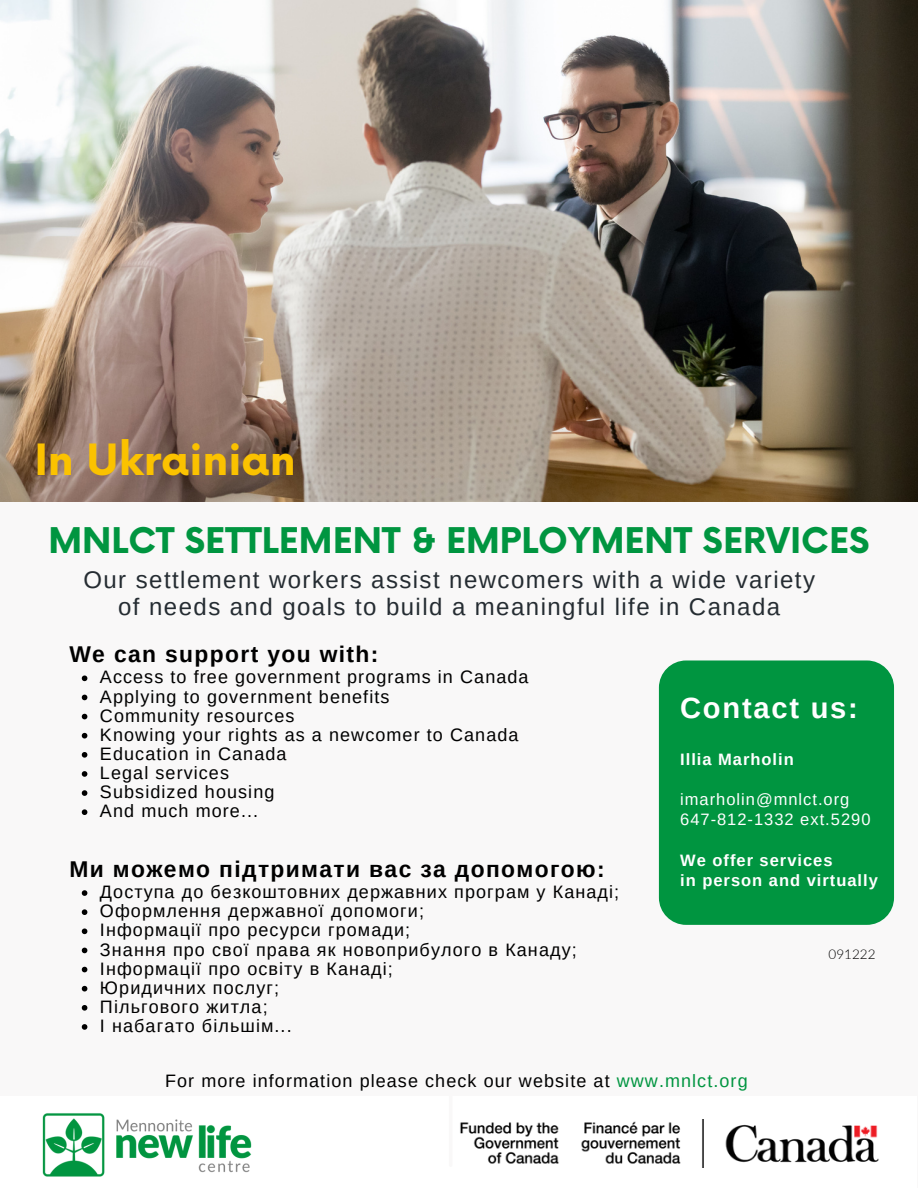
<style>
.page{position:relative;width:918px;height:1188px;background:#f9f8f8}
.page>*{position:absolute;margin:0;border:0;box-sizing:border-box;transform-origin:0 0}
.t1{font:700 42px "Now";color:#fbc200}
.t2{font:700 34.5px "Now";color:#009540}
.t3{font:700 29.1px "Arimo";letter-spacing:.06em;color:#fff}
.t4{font:24px/27px "Arimo";letter-spacing:.06em;color:#252c32;text-align:center}
.t5{font:700 22.8px "Arimo";letter-spacing:.06em;color:#000}
.t6{font:18px/19.2px "Arimo";letter-spacing:.06em;color:#000}
.t7{font:700 16.5px/20.2px "Arimo";letter-spacing:.06em;color:#fff}
.t8{font:16.5px/20.2px "Arimo";letter-spacing:.06em;color:#fff}
.t9{font:300 13.5px "Lato";color:#000}
.s1{color:#009540}
</style>
<div class="page">
<div style="left:0;top:1096px;width:917px;height:92px;background:#fff"></div>
<hr style="left:449px;top:1061px;width:3px;height:104px;background:#f9f8f8">
<div style="left:659px;top:660px;width:235px;height:265px;background:#009540;border-radius:27px"></div>
<img style="left:460px;top:1119px;width:419px;height:49px">
<img style="left:0;top:0;width:918px;height:501px">
<svg style="left:82px;top:676px;width:5px;height:5px"></svg>
<svg style="left:82px;top:695px;width:5px;height:5px"></svg>
<svg style="left:82px;top:714px;width:5px;height:5px"></svg>
<svg style="left:82px;top:733px;width:5px;height:6px"></svg>
<svg style="left:82px;top:752px;width:5px;height:6px"></svg>
<svg style="left:82px;top:771px;width:5px;height:6px"></svg>
<svg style="left:82px;top:790px;width:5px;height:6px"></svg>
<svg style="left:82px;top:809px;width:5px;height:6px"></svg>
<svg style="left:82px;top:890px;width:5px;height:6px"></svg>
<svg style="left:82px;top:909px;width:5px;height:6px"></svg>
<svg style="left:82px;top:929px;width:5px;height:5px"></svg>
<svg style="left:82px;top:948px;width:5px;height:5px"></svg>
<svg style="left:82px;top:967px;width:5px;height:5px"></svg>
<svg style="left:82px;top:986px;width:5px;height:6px"></svg>
<svg style="left:82px;top:1005px;width:5px;height:6px"></svg>
<svg style="left:82px;top:1024px;width:5px;height:6px"></svg>
<img style="left:42px;top:1113px;width:210px;height:64px">
<h1 class="t1" style="left:34px;top:437px;width:263px">In Ukrainian</h1>
<h2 class="t2" style="left:48px;top:521px;width:823px">MNLCT SETTLEMENT &amp; EMPLOYMENT SERVICES</h2>
<h3 class="t4" style="left:83px;top:566px;width:733px">Our settlement workers assist newcomers with a wide variety of needs and goals to build a meaningful life in Canada</h3>
<p class="t5" style="left:69px;top:641px;width:311px">We can support you with:</p>
<p class="t6" style="left:100px;top:668px;width:430px">Access to free government programs in Canada<br>Applying to government benefits<br>Community resources<br>Knowing your rights as a newcomer to Canada<br>Education in Canada<br>Legal services<br>Subsidized housing<br>And much more...</p>
<p class="t5" style="left:69px;top:856px;width:537px">Ми можемо пiдтримати вас за допомогою:</p>
<p class="t6" style="left:100px;top:882px;width:521px">Доступа до безкоштовних державних програм у Канаді;<br>Оформлення державної допомоги;<br>Інформації про ресурси громади;<br>Знання про свої права як новоприбулого в Канаду;<br>Інформації про освіту в Канаді;<br>Юридичних послуг;<br>Пільгового житла;<br>І набагато більшiм...</p>
<h3 class="t3" style="left:680px;top:692px;width:179px">Contact us:</h3>
<p class="t7" style="left:680px;top:749px;width:115px">Illia Marholin</p>
<p class="t8" style="left:680px;top:789px;width:192px">imarholin@mnlct.org<br>647-812-1332 ext.5290</p>
<p class="t7" style="left:680px;top:850px;width:199px">We offer services<br>in person and virtually</p>
<p class="t9" style="left:829px;top:946px;width:48px">091222</p>
<p class="t6" style="left:165px;top:1071px;width:584px">For more information please check our website at <span class="s1">www.mnlct.org</span></p>
</div>
